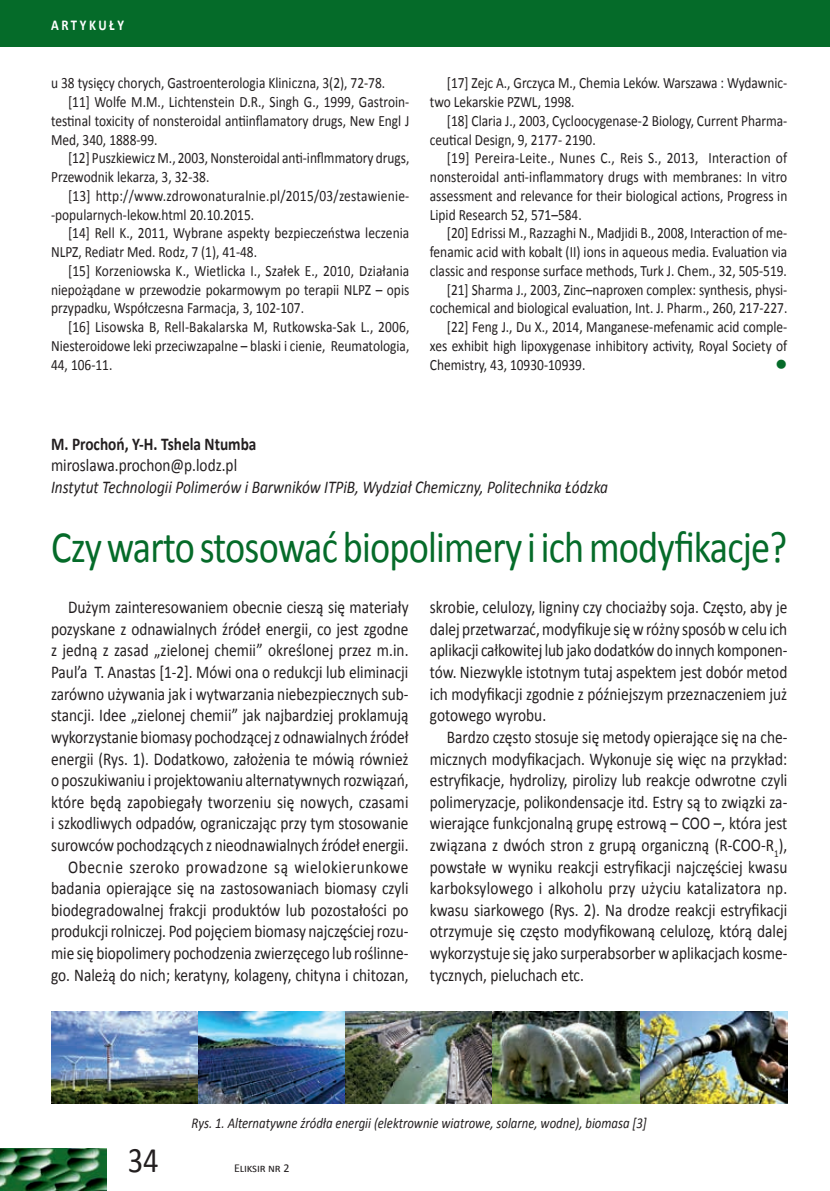
<style>
.page{position:relative;width:830px;height:1191px;background:#fff}
.page>*{position:absolute;margin:0;border:0;box-sizing:border-box;transform-origin:0 0}
.t1{font:45px "Calibri";letter-spacing:-.02em;color:#056b29;scale:.85 1}
.t2{font:36px "Calibri";color:#231f20;scale:.85 1}
.t3{font:18px/21.6px "Calibri";color:#231f20;text-align:justify;scale:.85 1}
.t4{font:italic 18px "Calibri";color:#231f20;scale:.85 1}
.t5{font:700 18px "Calibri";color:#231f20;scale:.85 1}
.t6{font:15.75px/18.8px "Calibri";color:#231f20;scale:.85 1}
.t7{font:15.75px "Calibri";letter-spacing:.02em;color:#231f20;scale:.85 1}
.t8{font:15.75px "Wingdings";color:#056b29}
.t9{font:italic 15px "Calibri";color:#231f20;scale:.85 1}
.t10{font:700 15px "Calibri";letter-spacing:.2em;color:#fff;scale:.85 1}
.t11{font:12px "Calibri";letter-spacing:-.01em;color:#231f20}
</style>
<div class="page">
<div style="left:0;top:0;width:829px;height:47px;background:#056b29"></div>
<img style="left:0;top:1148px;width:107px;height:43px">
<img style="left:51px;top:1012px;width:736px;height:91px">
<p class="t10" style="left:51px;top:16px;width:87px">ARTYKUŁY</p>
<p class="t6" style="left:51px;top:74px;width:394px">u 38 tysięcy chorych, Gastroenterologia Kliniczna, 3(2), 72-78.</p>
<p class="t6" style="left:68px;top:93px;width:403px">[11] Wolfe M.M., Lichtenstein D.R., Singh G., 1999, Gastroin-</p>
<p class="t6" style="left:51px;top:111px;width:423px">testinal toxicity of nonsteroidal antiinflamatory drugs, New Engl J</p>
<p class="t6" style="left:51px;top:130px;width:127px">Med, 340, 1888-99.</p>
<p class="t6" style="left:68px;top:149px;width:403px">[12] Puszkiewicz M., 2003, Nonsteroidal anti-inflmmatory drugs,</p>
<p class="t6" style="left:51px;top:168px;width:188px">Przewodnik lekarza, 3, 32-38.</p>
<p class="t7" style="left:68px;top:186px;width:403px">[13] http://www.zdrowonaturalnie.pl/2015/03/zestawienie-</p>
<p class="t6" style="left:51px;top:205px;width:240px">-popularnych-lekow.html 20.10.2015.</p>
<p class="t6" style="left:68px;top:224px;width:403px">[14] Rell K., 2011, Wybrane aspekty bezpieczeństwa leczenia</p>
<p class="t6" style="left:51px;top:243px;width:244px">NLPZ, Rediatr Med. Rodz, 7 (1), 41-48.</p>
<p class="t6" style="left:68px;top:261px;width:403px">[15] Korzeniowska K., Wietlicka I., Szałek E., 2010, Działania</p>
<p class="t6" style="left:51px;top:280px;width:423px">niepożądane w przewodzie pokarmowym po terapii NLPZ – opis</p>
<p class="t6" style="left:51px;top:299px;width:299px">przypadku, Współczesna Farmacja, 3, 102-107.</p>
<p class="t6" style="left:68px;top:318px;width:403px">[16] Lisowska B, Rell-Bakalarska M, Rutkowska-Sak L., 2006,</p>
<p class="t6" style="left:51px;top:336px;width:423px">Niesteroidowe leki przeciwzapalne – blaski i cienie, Reumatologia,</p>
<p class="t6" style="left:51px;top:355px;width:74px">44, 106-11.</p>
<p class="t6" style="left:429px;top:74px;width:422px;text-indent:17px">[17] Zejc A., Grczyca M., Chemia Leków. Warszawa : Wydawnic&shy;two Lekarskie PZWL, 1998.</p>
<p class="t6" style="left:429px;top:111px;width:422px;text-indent:17px">[18] Claria J., 2003, Cycloocygenase-2 Biology, Current Pharma&shy;ceutical Design, 9, 2177- 2190.</p>
<p class="t6" style="left:429px;top:149px;width:422px;text-align:justify;text-indent:17px">[19] Pereira-Leite., Nunes C., Reis S., 2013, Interaction of nonsteroidal anti-inflammatory drugs with membranes: In vitro assessment and relevance for their biological actions, Progress in Lipid Research 52, 571–584.</p>
<p class="t6" style="left:446px;top:224px;width:402px">[20] Edrissi M., Razzaghi N., Madjidi B., 2008, Interaction of me-</p>
<p class="t6" style="left:429px;top:243px;width:422px">fenamic acid with kobalt (II) ions in aqueous media. Evaluation via</p>
<p class="t6" style="left:429px;top:261px;width:421px">classic and response surface methods, Turk J. Chem., 32, 505-519.</p>
<p class="t6" style="left:446px;top:280px;width:402px">[21] Sharma J., 2003, Zinc–naproxen complex: synthesis, physi-</p>
<p class="t6" style="left:429px;top:299px;width:422px">cochemical and biological evaluation, Int. J. Pharm., 260, 217-227.</p>
<p class="t6" style="left:446px;top:318px;width:402px">[22] Feng J., Du X., 2014, Manganese-mefenamic acid comple-</p>
<p class="t6" style="left:429px;top:336px;width:422px">xes exhibit high lipoxygenase inhibitory activity, Royal Society of</p>
<p class="t6" style="left:429px;top:355px;width:184px">Chemistry, 43, 10930-10939.</p>
<p class="t8" style="left:775px;top:355px;width:13px">●</p>
<p class="t5" style="left:51px;top:432px;width:243px">M. Prochoń, Y-H. Tshela Ntumba</p>
<p class="t3" style="left:51px;top:454px;width:220px">miroslawa.prochon@p.lodz.pl</p>
<p class="t4" style="left:51px;top:474px;width:656px">Instytut Technologii Polimerów i Barwników ITPiB, Wydział Chemiczny, Politechnika Łódzka</p>
<h1 class="t1" style="left:51px;top:519px;width:867px">Czy warto stosować biopolimery i ich modyfikacje?</h1>
<p class="t3" style="left:51px;top:596px;width:422px;text-align:right">Dużym zainteresowaniem obecnie cieszą się materiały pozyskane z odnawialnych źródeł energii, co jest zgodne z jedną z zasad „zielonej chemii” określonej przez m.in.<br>Paul’a T. Anastas [1-2]. Mówi ona o redukcji lub eliminacji zarówno używania jak i wytwarzania niebezpiecznych sub&shy;stancji. Idee „zielonej chemii” jak najbardziej proklamują wykorzystanie biomasy pochodzącej z odnawialnych źródeł energii (Rys. 1). Dodatkowo, założenia te mówią również o poszukiwaniu i projektowaniu alternatywnych rozwiązań, które będą zapobiegały tworzeniu się nowych, czasami i szkodliwych odpadów, ograniczając przy tym stosowanie surowców pochodzących z nieodnawialnych źródeł energii.<br>Obecnie szeroko prowadzone są wielokierunkowe badania opierające się na zastosowaniach biomasy czyli biodegradowalnej frakcji produktów lub pozostałości po produkcji rolniczej. Pod pojęciem biomasy najczęściej rozu&shy;mie się biopolimery pochodzenia zwierzęcego lub roślinne&shy;go. Należą do nich; keratyny, kolageny, chityna i chitozan,</p>
<p class="t3" style="left:429px;top:596px;width:422px">skrobie, celulozy, ligniny czy chociażby soja. Często, aby je dalej przetwarzać, modyfikuje się w różny sposób w celu ich aplikacji całkowitej lub jako dodatków do innych komponen&shy;tów. Niezwykle istotnym tutaj aspektem jest dobór metod ich modyfikacji zgodnie z późniejszym przeznaczeniem już gotowego wyrobu.</p>
<p class="t3" style="left:429px;top:726px;width:422px;text-indent:17px">Bardzo często stosuje się metody opierające się na che&shy;micznych modyfikacjach. Wykonuje się więc na przykład: estryfikacje, hydrolizy, pirolizy lub reakcje odwrotne czyli polimeryzacje, polikondensacje itd. Estry są to związki za&shy;wierające funkcjonalną grupę estrową – COO –, która jest związana z dwóch stron z grupą organiczną (R-COO-R<sub>1</sub>), powstałe w wyniku reakcji estryfikacji najczęściej kwasu karboksylowego i alkoholu przy użyciu katalizatora np. kwasu siarkowego (Rys. 2). Na drodze reakcji estryfikacji otrzymuje się często modyfikowaną celulozę, którą dalej wykorzystuje się jako surperabsorber w aplikacjach kosme&shy;tycznych, pieluchach etc.</p>
<h2 class="t2" style="left:128px;top:1137px;width:38px">34</h2>
<p class="t9" style="left:191px;top:1113px;width:537px">Rys. 1. Alternatywne źródła energii (elektrownie wiatrowe, solarne, wodne), biomasa [3]</p>
<p class="t11" style="left:234px;top:1160px;width:57px">Eliksir nr 2</p>
</div>
